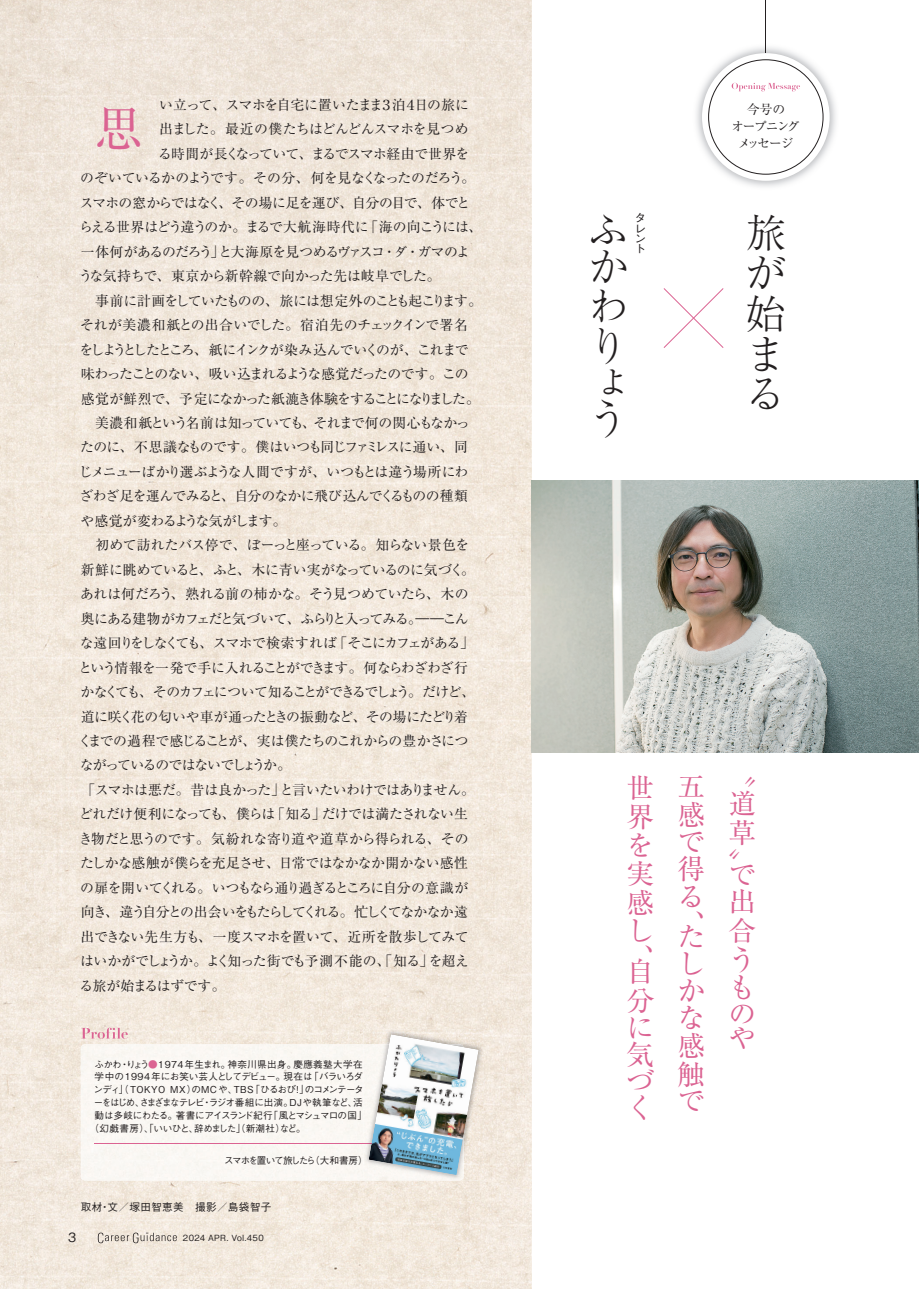
<style>
.page{position:relative;width:919px;height:1289px;background:#fff}
.page>*{position:absolute;margin:0;border:0;box-sizing:border-box;transform-origin:0 0}
.t1{font:48.9px "Ryumin Pro Regular 90 msp RKSJ H";color:#db6392}
.t2{font:40.35px/37.7px "Ryumin Pro Light 90 msp RKSJ V";color:#231f20}
.t3{font:27.6px/27.3px "Ryumin Pro Regular 90 msp RKSJ H";color:#db6392}
.t4{font:13.8px "Ryumin Pro Regular 90 msp RKSJ H";letter-spacing:-.055em;color:#231f20}
.t5{font:13.8px "Ryumin Pro Regular 90 msp RKSJ H";letter-spacing:-.035em;color:#231f20}
.t6{font:13.8px "Ryumin Pro Regular 90 msp RKSJ H";letter-spacing:-.08em;color:#231f20}
.t7{font:13.8px "Ryumin Pro Regular 90 msp RKSJ H";letter-spacing:-.025em;color:#231f20}
.t8{font:13.8px "Ryumin Pro Regular 90 msp RKSJ H";letter-spacing:-.13em;color:#231f20}
.t9{font:13.8px "Ryumin Pro Regular 90 msp RKSJ H";letter-spacing:-.115em;color:#231f20}
.t10{font:13.8px "Ryumin Pro Regular 90 msp RKSJ H";letter-spacing:-.095em;color:#231f20}
.t11{font:13.8px "Ryumin Pro Regular 90 msp RKSJ H";letter-spacing:-.11em;color:#231f20}
.t12{font:13.8px "Ryumin Pro Regular 90 msp RKSJ H";letter-spacing:-.03em;color:#231f20}
.t13{font:13.8px "Ryumin Pro Regular 90 msp RKSJ H";letter-spacing:-.075em;color:#231f20}
.t14{font:13.8px "Ryumin Pro Regular 90 msp RKSJ H";letter-spacing:-.085em;color:#231f20}
.t15{font:13.8px "Ryumin Pro Regular 90 msp RKSJ H";color:#231f20}
.t16{font:13.8px "Ryumin Pro Regular 90 msp RKSJ H";letter-spacing:-.005em;color:#231f20}
.t17{font:12.75px/17px "Ryumin Pro Regular 90 msp RKSJ H";letter-spacing:-.11em;color:#231f20;text-align:center}
.t18{font:12.75px "Gothic BBB Pro Medium 90 msp RKSJ V";color:#231f20}
.t19{font:11.7px/10.2px "Gothic BBB Pro Medium 90 msp RKSJ V";color:#231f20;text-align:justify}
.t20{font:10.65px "Gothic BBB Pro Medium 90 msp RKSJ V";letter-spacing:.03em;color:#231f20}
.t21{font:9.6px "Gothic BBB Pro Medium 90 msp RKSJ V";letter-spacing:-.055em;color:#231f20}
.t22{font:9.6px "Gothic BBB Pro Medium 90 msp RKSJ V";letter-spacing:-.14em;color:#231f20}
.t23{font:9.6px "Gothic BBB Pro Medium 90 msp RKSJ V";letter-spacing:.04em;color:#231f20}
.t24{font:9.6px "Gothic BBB Pro Medium 90 msp RKSJ V";letter-spacing:-.015em;color:#231f20}
.t25{font:9.6px "Gothic BBB Pro Medium 90 msp RKSJ V";letter-spacing:-.085em;color:#231f20}
.t26{font:9.6px "Gothic BBB Pro Medium 90 msp RKSJ V";letter-spacing:-.115em;color:#231f20}
.t27{font:9.6px "Gothic BBB Pro Medium 90 msp RKSJ V";letter-spacing:-.125em;color:#231f20}
.t28{font:9.6px "Gothic BBB Pro Medium 90 msp RKSJ V";letter-spacing:-.005em;color:#231f20}
.t29{font:8.55px "Gothic BBB Pro Medium 90 msp RKSJ V";letter-spacing:.04em;color:#231f20}
.s1{color:#db6392}
</style>
<div class="page">
<img style="left:0;top:0;width:531px;height:1074px">
<img style="left:0;top:1074px;width:106px;height:214px">
<img style="left:479px;top:1074px;width:52px;height:214px">
<img style="left:106px;top:1180px;width:373px;height:108px">
<img style="left:531px;top:480px;width:387px;height:273px">
<hr style="left:765px;top:0;width:1px;height:52px;background:#231f20">
<svg style="left:663px;top:288px;width:61px;height:60px"></svg>
<img style="left:696px;top:47px;width:140px;height:140px">
<div style="left:702px;top:53px;width:127px;height:128px;background:#fff;border-radius:50%"></div>
<svg style="left:731px;top:83px;width:69px;height:8px"></svg>
<div style="left:81px;top:1044px;width:282px;height:136px;background:#faf8f3"></div>
<div style="left:159px;top:1059px;width:203px;height:9px;background:#faf8f3"></div>
<div style="left:95px;top:1072px;width:267px;height:9px;background:#faf7f3"></div>
<div style="left:95px;top:1084px;width:267px;height:10px;background:#faf8f3"></div>
<div style="left:95px;top:1097px;width:267px;height:9px;background:#faf7f3"></div>
<svg style="left:81px;top:1027px;width:47px;height:11px"></svg>
<hr style="left:95px;top:1143px;width:363px;height:1px;background:#db6392">
<img style="left:363px;top:1029px;width:121px;height:151px">
<img style="left:363px;top:1044px;width:100px;height:136px">
<img style="left:368px;top:1034px;width:110px;height:141px">
<svg style="left:98px;top:1232px;width:79px;height:11px"></svg>
<p class="t4" style="left:159px;top:100px;width:311px">い立って、スマホを自宅に置いたまま３泊４日の旅に</p>
<p class="t4" style="left:159px;top:124px;width:311px">出ました。最近の僕たちはどんどんスマホを見つめ</p>
<p class="t4" style="left:158px;top:148px;width:312px">る時間が長くなっていて、まるでスマホ経由で世界を</p>
<p class="t12" style="left:80px;top:173px;width:396px">のぞいているかのようです。その分、何を見なくなったのだろう。</p>
<p class="t4" style="left:80px;top:197px;width:392px">スマホの窓からではなく、その場に足を運び、自分の目で、体でと</p>
<p class="t4" style="left:79px;top:222px;width:405px">らえる世界はどう違うのか。まるで大航海時代に「海の向こうには、</p>
<p class="t4" style="left:81px;top:246px;width:391px">一体何があるのだろう」と大海原を見つめるヴァスコ・ダ・ガマのよ</p>
<p class="t16" style="left:79px;top:271px;width:363px">うな気持ちで、東京から新幹線で向かった先は岐阜でした。</p>
<p class="t4" style="left:81px;top:295px;width:403px">　事前に計画をしていたものの、旅には想定外のことも起こります。</p>
<p class="t15" style="left:80px;top:320px;width:389px">それが美濃和紙との出合いでした。宿泊先のチェックインで署名</p>
<p class="t9" style="left:79px;top:344px;width:390px">をしようとしたところ、紙にインクが染み込んでいくのが、これまで</p>
<p class="t13" style="left:81px;top:369px;width:389px">味わったことのない、吸い込まれるような感覚だったのです。この</p>
<p class="t4" style="left:81px;top:393px;width:400px">感覚が鮮烈で、予定になかった紙漉き体験をすることになりました。</p>
<p class="t4" style="left:81px;top:417px;width:390px">　美濃和紙という名前は知っていても、それまで何の関心もなかっ</p>
<p class="t4" style="left:80px;top:442px;width:389px">たのに、不思議なものです。僕はいつも同じファミレスに通い、同</p>
<p class="t6" style="left:78px;top:466px;width:391px">じメニューばかり選ぶような人間ですが、いつもとは違う場所にわ</p>
<p class="t4" style="left:79px;top:491px;width:390px">ざわざ足を運んでみると、自分のなかに飛び込んでくるものの種類</p>
<p class="t4" style="left:80px;top:515px;width:208px">や感覚が変わるような気がします。</p>
<p class="t5" style="left:81px;top:540px;width:390px">　初めて訪れたバス停で、ぼーっと座っている。知らない景色を</p>
<p class="t4" style="left:81px;top:564px;width:396px">新鮮に眺めていると、ふと、木に青い実がなっているのに気づく。</p>
<p class="t7" style="left:80px;top:589px;width:390px">あれは何だろう、熟れる前の柿かな。そう見つめていたら、木の</p>
<p class="t10" style="left:81px;top:613px;width:389px">奥にある建物がカフェだと気づいて、ふらりと入ってみる。――こん</p>
<p class="t6" style="left:80px;top:637px;width:395px">な遠回りをしなくても、スマホで検索すれば「そこにカフェがある」</p>
<p class="t4" style="left:79px;top:662px;width:391px">という情報を一発で手に入れることができます。何ならわざわざ行</p>
<p class="t8" style="left:81px;top:686px;width:396px">かなくても、そのカフェについて知ることができるでしょう。だけど、</p>
<p class="t5" style="left:81px;top:711px;width:388px">道に咲く花の匂いや車が通ったときの振動など、その場にたどり着</p>
<p class="t4" style="left:78px;top:735px;width:392px">くまでの過程で感じることが、実は僕たちのこれからの豊かさにつ</p>
<p class="t6" style="left:80px;top:760px;width:213px">ながっているのではないでしょうか。</p>
<p class="t4" style="left:82px;top:784px;width:395px">「スマホは悪だ。昔は良かった」と言いたいわけではありません。</p>
<p class="t4" style="left:79px;top:809px;width:390px">どれだけ便利になっても、僕らは「知る」だけでは満たされない生</p>
<p class="t5" style="left:79px;top:833px;width:391px">き物だと思うのです。気紛れな寄り道や道草から得られる、その</p>
<p class="t4" style="left:80px;top:857px;width:389px">たしかな感触が僕らを充足させ、日常ではなかなか開かない感性</p>
<p class="t14" style="left:80px;top:882px;width:389px">の扉を開いてくれる。いつもなら通り過ぎるところに自分の意識が</p>
<p class="t11" style="left:81px;top:906px;width:388px">向き、違う自分との出会いをもたらしてくれる。忙しくてなかなか遠</p>
<p class="t4" style="left:81px;top:931px;width:389px">出できない先生方も、一度スマホを置いて、近所を散歩してみて</p>
<p class="t5" style="left:80px;top:955px;width:390px">はいかがでしょうか。よく知った街でも予測不能の、「知る」を超え</p>
<p class="t7" style="left:79px;top:980px;width:148px">る旅が始まるはずです。</p>
<h1 class="t1" style="left:95px;top:110px;width:50px">思</h1>
<p class="t23" style="left:94px;top:1060px;width:270px">ふかわ・りょう<span class="s1">●</span>1974年生まれ。神奈川県出身。慶應義塾大学在</p>
<p class="t24" style="left:95px;top:1073px;width:270px">学中の1994年にお笑い芸人としてデビュー。現在は「バラいろダ</p>
<p class="t21" style="left:93px;top:1085px;width:272px">ンディ」（ TOKYO MX ）のMC や、TBS「ひるおび！」のコメンテータ</p>
<p class="t22" style="left:94px;top:1098px;width:270px">ーをはじめ、さまざまなテレビ・ラジオ番組に出演。DJ や執筆など、活</p>
<p class="t25" style="left:95px;top:1111px;width:274px">動は多岐にわたる。著書にアイスランド紀行「風とマシュマロの国」</p>
<p class="t28" style="left:90px;top:1124px;width:110px">（幻戯書房）「いいひと、</p>
<p class="t21" style="left:144px;top:1124px;width:11px">、</p>
<p class="t27" style="left:194px;top:1124px;width:113px">辞めました」（新潮社）など。</p>
<p class="t26" style="left:224px;top:1157px;width:145px">スマホを置いて旅したら（大和書房）</p>
<p class="t20" style="left:81px;top:1203px;width:192px">取材・文／塚田智恵美　撮影／島袋智子</p>
<p class="t18" style="left:68px;top:1232px;width:10px">3</p>
<p class="t29" style="left:183px;top:1234px;width:82px">2024 APR. Vol.450</p>
<p class="t17" style="left:731px;top:103px;width:70px">今号の<br>オープニングメッセージ</p>
<h2 class="t2" style="left:588px;top:217px;width:40px">ふかわりょう</h2>
<p class="t19" style="left:634px;top:214px;width:12px">タレント</p>
<h2 class="t2" style="left:745px;top:218px;width:41px;line-height:40.2px">旅が始まる</h2>
<h3 class="t3" style="left:626px;top:777px;width:28px;line-height:28.2px;text-align:justify">世界を実感し、</h3>
<h3 class="t3" style="left:626px;top:962px;width:29px">自分に気づく</h3>
<h3 class="t3" style="left:677px;top:777px;width:28px">五感で得る、</h3>
<h3 class="t3" style="left:677px;top:926px;width:28px;text-align:justify">たしかな感触で</h3>
<h3 class="t3" style="left:728px;top:764px;width:28px;line-height:28.8px;text-align:justify">〝道草〞</h3>
<h3 class="t3" style="left:728px;top:864px;width:28px;line-height:28.3px">で出合うも</h3>
<h3 class="t3" style="left:728px;top:1005px;width:27px;line-height:24.2px">のや</h3>
</div>
